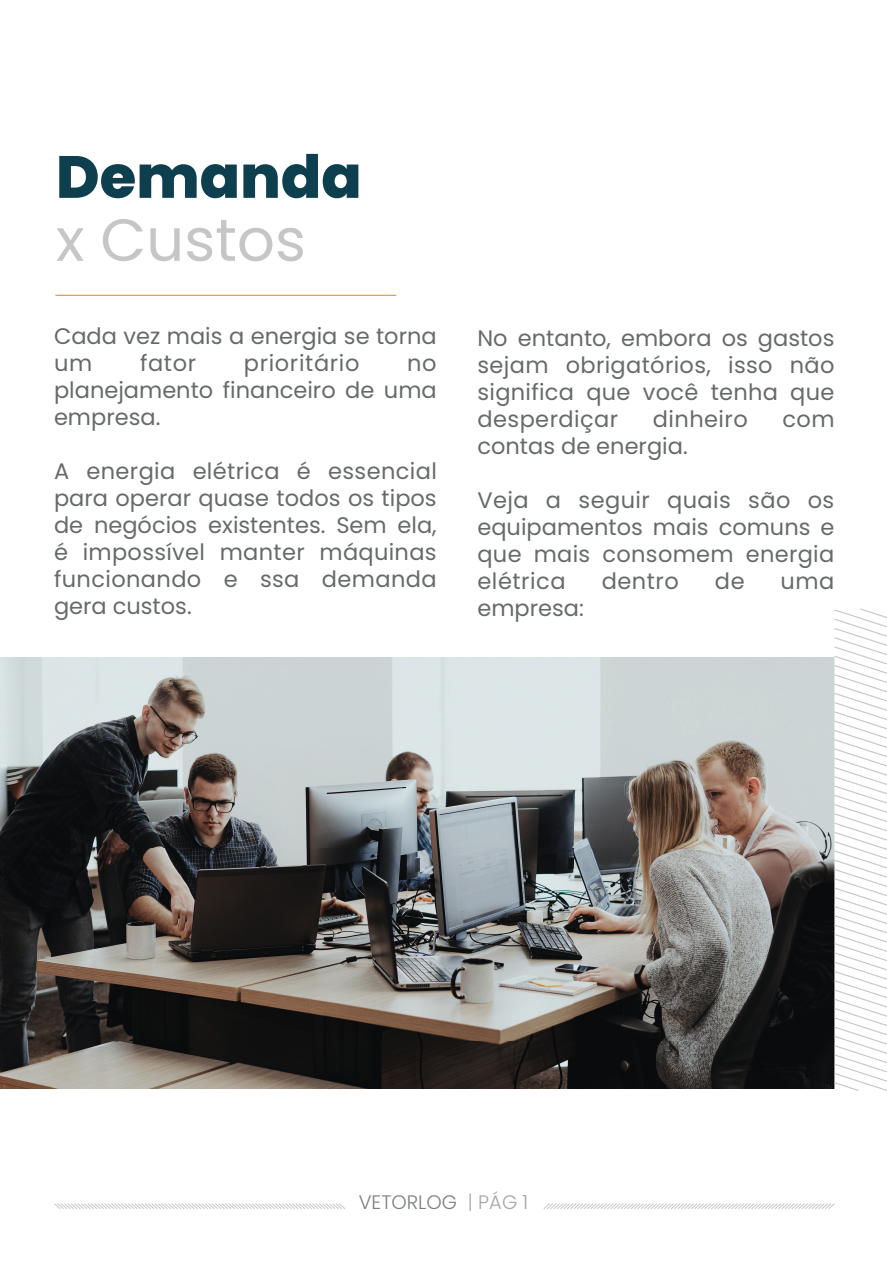
<style>
.page{position:relative;width:887px;height:1263px;background:#fff}
.page>*{position:absolute;margin:0;border:0;box-sizing:border-box;transform-origin:0 0}
.t1{font:800 59.4px "Poppins";color:#0d3f4e}
.t2{font:59.4px "Poppins";color:#c5c6c5}
.t3{font:22.5px/27px "Poppins";letter-spacing:.015em;color:#676a6a;text-align:justify}
.t4{font:300 19.5px "Poppins";color:#7c7f80}
.s1{color:#a4a7a7}
</style>
<div class="page">
<img style="left:52px;top:657px;width:782px;height:432px">
<img style="left:0;top:816px;width:52px;height:273px">
<img style="left:0;top:657px;width:94px;height:159px">
<svg style="left:54px;top:1203px;width:291px;height:6px"></svg>
<svg style="left:543px;top:1203px;width:291px;height:6px"></svg>
<hr style="left:55px;top:295px;width:341px;height:1px;background:#f37e23">
<svg style="left:834px;top:608px;width:52px;height:483px"></svg>
<h1 class="t1" style="left:56px;top:143px;width:307px">Demanda</h1>
<h1 class="t2" style="left:56px;top:206px;width:251px">x Custos</h1>
<p class="t3" style="left:54px;top:323px;width:384px">Cada vez mais a energia se torna um</p>
<p class="t3" style="left:140px;top:350px;width:58px">fator</p>
<p class="t3" style="left:244px;top:350px;width:117px">prioritário</p>
<p class="t3" style="left:54px;top:350px;width:384px;text-indent:353px">no planejamento financeiro de uma empresa.</p>
<p class="t3" style="left:54px;top:458px;width:384px">A energia elétrica é essencial para operar quase todos os tipos de negócios existentes. Sem ela, é impossível manter máquinas funcionando e ssa demanda gera custos.</p>
<p class="t3" style="left:477px;top:324px;width:358px">No entanto, embora os gastos sejam obrigatórios, isso não significa que você tenha que desperdiçar</p>
<p class="t3" style="left:653px;top:405px;width:96px">dinheiro</p>
<p class="t3" style="left:782px;top:405px;width:54px">com</p>
<p class="t3" style="left:477px;top:432px;width:212px">contas de energia.</p>
<p class="t3" style="left:477px;top:486px;width:358px">Veja a seguir quais são os equipamentos mais comuns e que mais consomem energia elétrica</p>
<p class="t3" style="left:601px;top:567px;width:79px">dentro</p>
<p class="t3" style="left:715px;top:567px;width:31px">de</p>
<p class="t3" style="left:780px;top:567px;width:55px">uma</p>
<p class="t3" style="left:477px;top:594px;width:108px">empresa:</p>
<p class="t4" style="left:358px;top:1191px;width:171px">VETORLOG <span class="s1">| PÁG 1</span></p>
</div>
